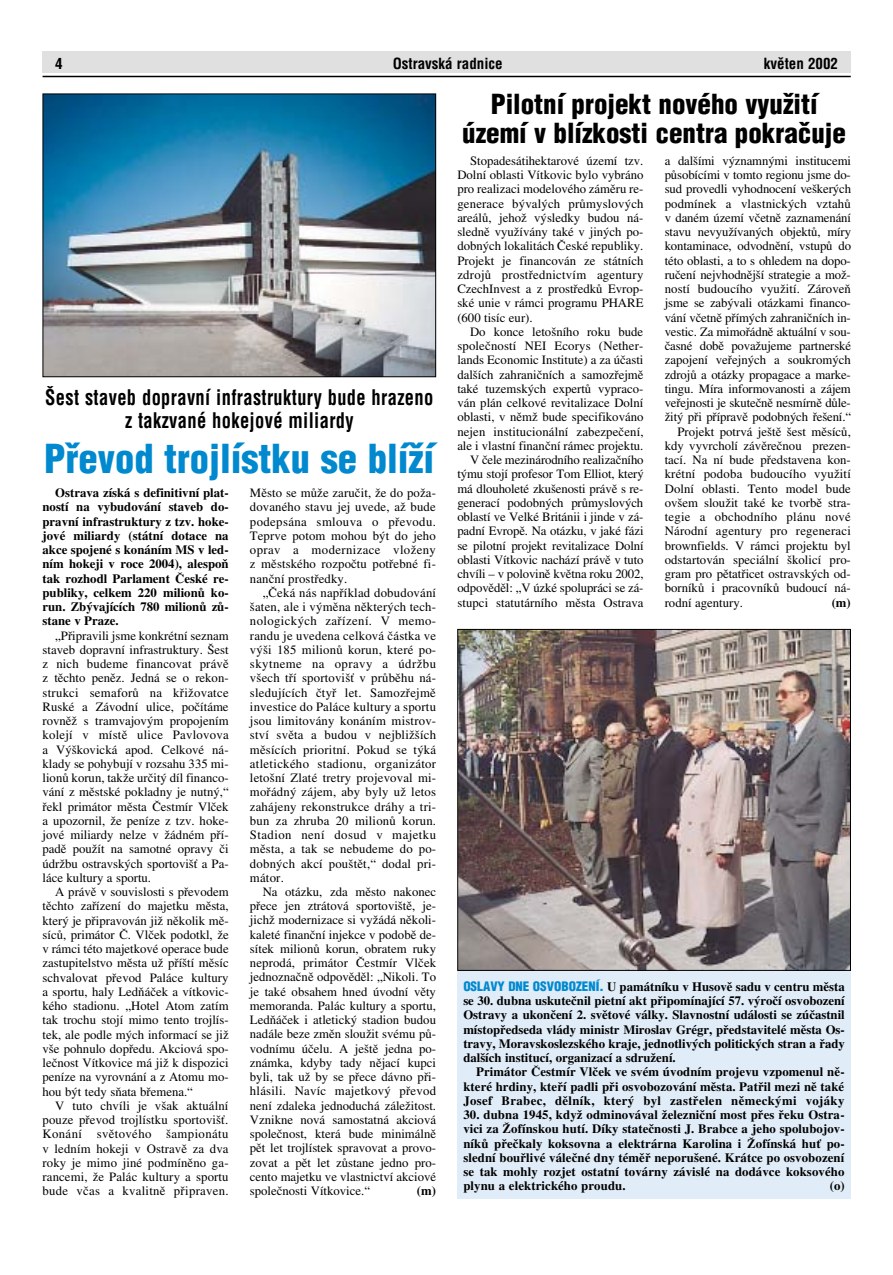
<style>
.page{position:relative;width:893px;height:1275px;background:#fff}
.page>*{position:absolute;margin:0;border:0;box-sizing:border-box;transform-origin:0 0}
.t1{font:900 39px "Helvetica Condensed CE";color:#0089cf}
.t2{font:900 27px/29.7px "Helvetica Condensed CE";color:#000;text-align:center}
.t3{font:700 21px/23.1px "Helvetica Condensed CE";letter-spacing:.02em;color:#000;text-align:center;scale:.88 1}
.t4{font:700 15px "Helvetica Condensed CE";color:#000}
.t5{font:12.75px/14.2px "Times CE";color:#000;text-align:justify}
.t6{font:700 12.75px/14.2px "Times CE";letter-spacing:.005em;color:#000;text-align:justify}
.t7{font:12.75px "Times CE";letter-spacing:.02em;color:#000}
.s1{font-family:"Helvetica Condensed CE";font-weight:900;color:#0089cf}
</style>
<div class="page">
<hr style="left:43px;top:76px;width:807px;height:1px;background:#000">
<div style="left:43px;top:51px;width:807px;height:21px;background:#e0e0e0"></div>
<img style="left:45px;top:96px;width:389px;height:279px">
<div style="left:43px;top:94px;width:393px;height:283px;border:1px solid #000"></div>
<div style="left:457px;top:965px;width:393px;height:234px;background:#e0ecf8"></div>
<img style="left:459px;top:631px;width:389px;height:338px">
<div style="left:457px;top:629px;width:393px;height:342px;border:1px solid #000"></div>
<p class="t4" style="left:55px;top:58px;width:9px">4</p>
<p class="t4" style="left:393px;top:58px;width:111px">Ostravská radnice</p>
<p class="t4" style="left:764px;top:58px;width:76px">kvûten 2002</p>
<h3 class="t3" style="left:45px;top:388px;width:442px">·est staveb dopravní infrastruktury bude hrazeno z takzvané hokejové miliardy</h3>
<h1 class="t1" style="left:44px;top:445px;width:391px">Pfievod trojlístku se blíÏí</h1>
<p class="t6" style="left:43px;top:487px;width:188px;text-indent:13px">Ostrava získá s definitivní plat&shy;ností na vybudování staveb do&shy;pravní infrastruktury z tzv. hoke&shy;jové miliardy (státní dotace na akce spojené s konáním MS v led&shy;ním hokeji v roce 2004), alespoň tak rozhodl Parlament České re&shy;publiky, celkem 220 milionů ko&shy;run. Zbývajících 780 milionů zů&shy;stane v Praze.</p>
<p class="t5" style="left:43px;top:629px;width:188px;text-indent:13px">„Připravili jsme konkrétní seznam staveb dopravní infrastruktury. Šest z nich budeme financovat právě z těchto peněz. Jedná se o rekon&shy;strukci semaforů na křižovatce Ruské a Závodní ulice, počítáme rovněž s tramvajovým propojením kolejí v místě ulice Pavlovova a Výškovická apod. Celkové ná&shy;klady se pohybují v rozsahu 335 mi&shy;lionů korun, takže určitý díl financo&shy;vání z městské pokladny je nutný,“ řekl primátor města Čestmír Vlček a upozornil, že peníze z tzv. hoke&shy;jové miliardy nelze v žádném pří&shy;padě použít na samotné opravy či údržbu ostravských sportovišť a Pa&shy;láce kultury a sportu.</p>
<p class="t5" style="left:43px;top:886px;width:188px;text-indent:13px">A právě v souvislosti s převodem těchto zařízení do majetku města, který je připravován již několik mě&shy;síců, primátor Č. Vlček podotkl, že v rámci této majetkové operace bude zastupitelstvo města už příští měsíc schvalovat převod Paláce kultury a sportu, haly Ledňáček a vítkovic&shy;kého stadionu. „Hotel Atom zatím tak trochu stojí mimo tento trojlís&shy;tek, ale podle mých informací se již vše pohnulo dopředu. Akciová spo&shy;lečnost Vítkovice má již k dispozici peníze na vyrovnání a z Atomu mo&shy;hou být tedy sňata břemena.“</p>
<p class="t5" style="left:43px;top:1100px;width:187px;text-indent:13px">V tuto chvíli je však aktuální pouze převod trojlístku sportovišť.<br>Konání světového šampionátu v ledním hokeji v Ostravě za dva roky je mimo jiné podmíněno ga&shy;rancemi, že Palác kultury a sportu bude včas a kvalitně připraven.</p>
<p class="t5" style="left:250px;top:487px;width:188px">Město se může zaručit, že do poža&shy;dovaného stavu jej uvede, až bude podepsána smlouva o převodu.<br>Teprve potom mohou být do jeho oprav a modernizace vloženy z městského rozpočtu potřebné fi&shy;nanční prostředky.</p>
<p class="t5" style="left:250px;top:587px;width:188px;text-indent:13px">„Čeká nás například dobudování šaten, ale i výměna některých tech&shy;nologických zařízení. V memo&shy;randu je uvedena celková částka ve výši 185 milionů korun, které po&shy;skytneme na opravy a údržbu všech tří sportovišť v průběhu ná&shy;sledujících čtyř let. Samozřejmě investice do Paláce kultury a sportu jsou limitovány konáním mistrov&shy;ství světa a budou v nejbližších měsících prioritní. Pokud se týká atletického stadionu, organizátor letošní Zlaté tretry projevoval mi&shy;mořádný zájem, aby byly už letos zahájeny rekonstrukce dráhy a tri&shy;bun za zhruba 20 milionů korun.<br>Stadion není dosud v majetku města, a tak se nebudeme do po&shy;dobných akcí pouštět,“ dodal pri&shy;mátor.</p>
<p class="t5" style="left:250px;top:886px;width:188px;text-indent:13px">Na otázku, zda město nakonec přece jen ztrátová sportoviště, je&shy;jichž modernizace si vyžádá několi&shy;kaleté finanční injekce v podobě de&shy;sítek milionů korun, obratem ruky neprodá, primátor Čestmír Vlček jednoznačně odpověděl: „Nikoli. To je také obsahem hned úvodní věty memoranda. Palác kultury a sportu, Ledňáček i atletický stadion budou nadále beze změn sloužit svému pů&shy;vodnímu účelu. A ještě jedna po&shy;známka, kdyby tady nějací kupci byli, tak už by se přece dávno při&shy;hlásili. Navíc majetkový převod není zdaleka jednoduchá záležitost.<br>Vznikne nová samostatná akciová společnost, která bude minimálně pět let trojlístek spravovat a provo&shy;zovat a pět let zůstane jedno pro&shy;cento majetku ve vlastnictví akciové společnosti Vítkovice.“</p>
<p class="t6" style="left:417px;top:1185px;width:21px">(m)</p>
<h2 class="t2" style="left:462px;top:92px;width:385px">Pilotní projekt nového vyuÏití území v blízkosti centra pokraãuje</h2>
<p class="t5" style="left:457px;top:155px;width:188px;text-indent:13px">Stopadesátihektarové území tzv.<br>Dolní oblasti Vítkovic bylo vybráno pro realizaci modelového záměru re&shy;generace bývalých průmyslových areálů, jehož výsledky budou ná&shy;sledně využívány také v jiných po&shy;dobných lokalitách České republiky.<br>Projekt je financován ze státních zdrojů prostřednictvím agentury CzechInvest a z prostředků Evrop&shy;ské unie v rámci programu PHARE (600 tisíc eur).</p>
<p class="t5" style="left:457px;top:326px;width:188px;text-align:right">Do konce letošního roku bude společností NEI Ecorys (Nether&shy;lands Economic Institute) a za účasti dalších zahraničních a samozřejmě také tuzemských expertů vypraco&shy;ván plán celkové revitalizace Dolní oblasti, v němž bude specifikováno nejen institucionální zabezpečení, ale i vlastní finanční rámec projektu.<br>V čele mezinárodního realizačního týmu stojí profesor Tom Elliot, který má dlouholeté zkušenosti právě s re&shy;generací podobných průmyslových oblastí ve Velké Británii i jinde v zá&shy;padní Evropě. Na otázku, v jaké fázi se pilotní projekt revitalizace Dolní oblasti Vítkovic nachází právě v tuto chvíli – v polovině května roku 2002, odpověděl: „V úzké spolupráci se zá&shy;stupci statutárního města Ostrava</p>
<p class="t5" style="left:664px;top:155px;width:188px">a dalšími významnými institucemi</p>
<p class="t5" style="left:664px;top:169px;width:188px">působícími v tomto regionu jsme do-</p>
<p class="t5" style="left:664px;top:183px;width:188px">sud provedli vyhodnocení veškerých</p>
<p class="t5" style="left:664px;top:198px;width:187px">podmínek a vlastnických vztahů</p>
<p class="t5" style="left:664px;top:212px;width:188px">v daném území včetně zaznamenání</p>
<p class="t5" style="left:664px;top:226px;width:188px">stavu nevyužívaných objektů, míry</p>
<p class="t5" style="left:664px;top:240px;width:188px">kontaminace, odvodnění, vstupů do</p>
<p class="t5" style="left:664px;top:255px;width:188px">této oblasti, a to s ohledem na dopo-</p>
<p class="t5" style="left:664px;top:269px;width:188px">ručení nejvhodnější strategie a mož-</p>
<p class="t5" style="left:664px;top:283px;width:188px">ností budoucího využití. Zároveň</p>
<p class="t5" style="left:664px;top:297px;width:188px">jsme se zabývali otázkami financo-</p>
<p class="t5" style="left:664px;top:312px;width:188px">vání včetně přímých zahraničních in-</p>
<p class="t5" style="left:664px;top:326px;width:188px">vestic. Za mimořádně aktuální v sou-</p>
<p class="t5" style="left:664px;top:340px;width:188px">časné době považujeme partnerské</p>
<p class="t5" style="left:664px;top:354px;width:188px">zapojení veřejných a soukromých</p>
<p class="t5" style="left:664px;top:369px;width:188px">zdrojů a otázky propagace a marke-</p>
<p class="t5" style="left:664px;top:383px;width:188px">tingu. Míra informovanosti a zájem</p>
<p class="t5" style="left:664px;top:397px;width:188px">veřejnosti je skutečně nesmírně důle-</p>
<p class="t5" style="left:664px;top:411px;width:188px">žitý při přípravě podobných řešení.“</p>
<p class="t5" style="left:677px;top:426px;width:175px">Projekt potrvá ještě šest měsíců,</p>
<p class="t5" style="left:664px;top:440px;width:188px">kdy vyvrcholí závěrečnou prezen-</p>
<p class="t5" style="left:664px;top:454px;width:188px">tací. Na ní bude představena kon-</p>
<p class="t5" style="left:664px;top:468px;width:188px">krétní podoba budoucího využití</p>
<p class="t5" style="left:664px;top:483px;width:188px">Dolní oblasti. Tento model bude</p>
<p class="t5" style="left:664px;top:497px;width:188px">ovšem sloužit také ke tvorbě stra-</p>
<p class="t7" style="left:664px;top:512px;width:188px">tegie a obchodního plánu nové</p>
<p class="t5" style="left:664px;top:525px;width:188px">Národní agentury pro regeneraci</p>
<p class="t5" style="left:664px;top:540px;width:188px">brownfields. V rámci projektu byl</p>
<p class="t5" style="left:664px;top:554px;width:188px">odstartován speciální školicí pro-</p>
<p class="t5" style="left:664px;top:568px;width:188px">gram pro pětatřicet ostravských od-</p>
<p class="t5" style="left:664px;top:582px;width:188px">borníků i pracovníků budoucí ná-</p>
<p class="t5" style="left:664px;top:597px;width:80px">rodní agentury.</p>
<p class="t6" style="left:831px;top:597px;width:21px">(m)</p>
<p class="t6" style="left:463px;top:981px;width:383px"><span class="s1">OSLAVY DNE OSVOBOZENÍ.</span> U památníku v Husově sadu v centru města se 30. dubna uskutečnil pietní akt připomínající 57. výročí osvobození Ostravy a ukončení 2. světové války. Slavnostní události se zúčastnil místopředseda vlády ministr Miroslav Grégr, představitelé města Os&shy;travy, Moravskoslezského kraje, jednotlivých politických stran a řady dalších institucí, organizací a sdružení.</p>
<p class="t6" style="left:463px;top:1066px;width:383px;text-indent:13px">Primátor Čestmír Vlček ve svém úvodním projevu vzpomenul ně&shy;které hrdiny, kteří padli při osvobozování města. Patřil mezi ně také Josef Brabec, dělník, který byl zastřelen německými vojáky</p>
<p class="t6" style="left:463px;top:1109px;width:383px">30. dubna 1945, když odminovával železniční most přes řeku Ostra&shy;vici za Žofínskou hutí. Díky statečnosti J. Brabce a jeho spolubojov&shy;níků přečkaly koksovna a elektrárna Karolina i Žofínská huť po&shy;slední bouřlivé válečné dny téměř neporušené. Krátce po osvobození se tak mohly rozjet ostatní továrny závislé na dodávce koksového plynu a elektrického proudu.</p>
<p class="t6" style="left:829px;top:1180px;width:17px">(o)</p>
</div>
